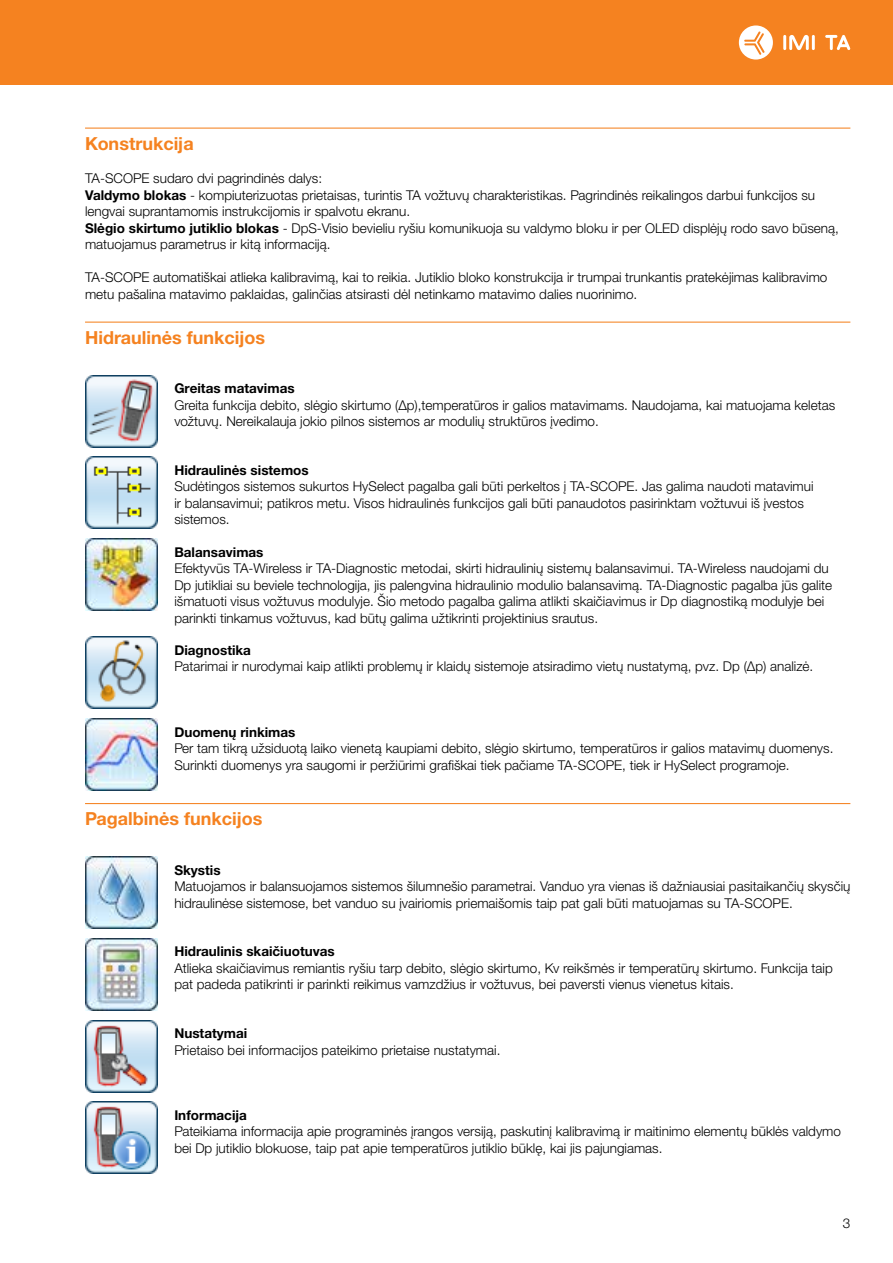
<style>
.page{position:relative;width:893px;height:1263px;background:#fff}
.page>*{position:absolute;margin:0;border:0;box-sizing:border-box;transform-origin:0 0}
.t1{font:700 18px "Helvetica Neue LTW1 G";color:#f58220}
.t2{font:300 13.5px/16.5px "Helvetica Neue LTW1 G";color:#000}
.t3{font:700 13.5px "Helvetica Neue LTW1 G";color:#000}
.s1{font-weight:700}
</style>
<div class="page">
<div style="left:0;top:0;width:893px;height:85px;background:#f58220"></div>
<hr style="left:783px;top:35px;width:3px;height:15px;background:#fff">
<hr style="left:812px;top:35px;width:3px;height:15px;background:#fff">
<svg style="left:789px;top:35px;width:20px;height:15px"></svg>
<svg style="left:825px;top:35px;width:25px;height:15px"></svg>
<svg style="left:739px;top:25px;width:34px;height:35px"></svg>
<hr style="left:85px;top:128px;width:765px;height:1px;background:#f58220">
<hr style="left:85px;top:322px;width:765px;height:1px;background:#f58220">
<hr style="left:85px;top:803px;width:765px;height:1px;background:#f58220">
<img style="left:85px;top:375px;width:72px;height:72px">
<img style="left:85px;top:457px;width:72px;height:72px">
<img style="left:85px;top:539px;width:72px;height:72px">
<img style="left:85px;top:637px;width:72px;height:72px">
<img style="left:85px;top:719px;width:72px;height:72px">
<img style="left:85px;top:857px;width:72px;height:72px">
<img style="left:85px;top:938px;width:72px;height:72px">
<img style="left:85px;top:1020px;width:72px;height:72px">
<img style="left:85px;top:1102px;width:72px;height:72px">
<h1 class="t1" style="left:85px;top:132px;width:110px">Konstrukcija</h1>
<p class="t2" style="left:85px;top:170px;width:755px">TA-SCOPE sudaro dvi pagrindinės dalys:<br><span class="s1">Valdymo blokas</span> - kompiuterizuotas prietaisas, turintis TA vožtuvų charakteristikas. Pagrindinės reikalingos darbui funkcijos su lengvai suprantamomis instrukcijomis ir spalvotu ekranu.<br><span class="s1">Slėgio skirtumo jutiklio blokas</span> - DpS-Visio bevieliu ryšiu komunikuoja su valdymo bloku ir per OLED displėjų rodo savo būseną, matuojamus parametrus ir kitą informaciją.</p>
<p class="t2" style="left:85px;top:269px;width:744px">TA-SCOPE automatiškai atlieka kalibravimą, kai to reikia. Jutiklio bloko konstrukcija ir trumpai trunkantis pratekėjimas kalibravimo metu pašalina matavimo paklaidas, galinčias atsirasti dėl netinkamo matavimo dalies nuorinimo.</p>
<h1 class="t1" style="left:85px;top:326px;width:181px">Hidraulinės funkcijos</h1>
<p class="t3" style="left:174px;top:380px;width:122px">Greitas matavimas</p>
<p class="t2" style="left:174px;top:397px;width:662px">Greita funkcija debito, slėgio skirtumo (Δp),temperatūros ir galios matavimams. Naudojama, kai matuojama keletas vožtuvų. Nereikalauja jokio pilnos sistemos ar modulių struktūros įvedimo.</p>
<p class="t3" style="left:174px;top:462px;width:136px">Hidraulinės sistemos</p>
<p class="t2" style="left:174px;top:478px;width:641px">Sudėtingos sistemos sukurtos HySelect pagalba gali būti perkeltos į TA-SCOPE. Jas galima naudoti matavimui ir balansavimui; patikros metu. Visos hidraulinės funkcijos gali būti panaudotos pasirinktam vožtuvui iš įvestos sistemos.</p>
<p class="t3" style="left:174px;top:544px;width:91px">Balansavimas</p>
<p class="t2" style="left:174px;top:560px;width:659px">Efektyvūs TA-Wireless ir TA-Diagnostic metodai, skirti hidraulinių sistemų balansavimui. TA-Wireless naudojami du Dp jutikliai su beviele technologija, jis palengvina hidraulinio modulio balansavimą. TA-Diagnostic pagalba jūs galite išmatuoti visus vožtuvus modulyje. Šio metodo pagalba galima atlikti skaičiavimus ir Dp diagnostiką modulyje bei parinkti tinkamus vožtuvus, kad būtų galima užtikrinti projektinius srautus.</p>
<p class="t3" style="left:174px;top:642px;width:78px">Diagnostika</p>
<p class="t2" style="left:174px;top:658px;width:640px">Patarimai ir nurodymai kaip atlikti problemų ir klaidų sistemoje atsiradimo vietų nustatymą, pvz. Dp (Δp) analizė.</p>
<p class="t3" style="left:174px;top:724px;width:123px">Duomenų rinkimas</p>
<p class="t2" style="left:174px;top:740px;width:661px">Per tam tikrą užsiduotą laiko vienetą kaupiami debito, slėgio skirtumo, temperatūros ir galios matavimų duomenys.<br>Surinkti duomenys yra saugomi ir peržiūrimi grafiškai tiek pačiame TA-SCOPE, tiek ir HySelect programoje.</p>
<h1 class="t1" style="left:85px;top:808px;width:179px">Pagalbinės funkcijos</h1>
<p class="t3" style="left:174px;top:861px;width:48px">Skystis</p>
<p class="t2" style="left:174px;top:878px;width:678px">Matuojamos ir balansuojamos sistemos šilumnešio parametrai. Vanduo yra vienas iš dažniausiai pasitaikančių skysčių hidraulinėse sistemose, bet vanduo su įvairiomis priemaišomis taip pat gali būti matuojamas su TA-SCOPE.</p>
<p class="t3" style="left:174px;top:943px;width:162px">Hidraulinis skaičiuotuvas</p>
<p class="t2" style="left:174px;top:960px;width:660px">Atlieka skaičiavimus remiantis ryšiu tarp debito, slėgio skirtumo, Kv reikšmės ir temperatūrų skirtumo. Funkcija taip pat padeda patikrinti ir parinkti reikimus vamzdžius ir vožtuvus, bei paversti vienus vienetus kitais.</p>
<p class="t3" style="left:174px;top:1025px;width:74px">Nustatymai</p>
<p class="t2" style="left:174px;top:1041px;width:328px">Prietaiso bei informacijos pateikimo prietaise nustatymai.</p>
<p class="t3" style="left:174px;top:1107px;width:74px">Informacija</p>
<p class="t2" style="left:174px;top:1123px;width:668px">Pateikiama informacija apie programinės įrangos versiją, paskutinį kalibravimą ir maitinimo elementų būklės valdymo bei Dp jutiklio blokuose, taip pat apie temperatūros jutiklio būklę, kai jis pajungiamas.</p>
<p class="t2" style="left:843px;top:1215px;width:9px">3</p>
</div>
